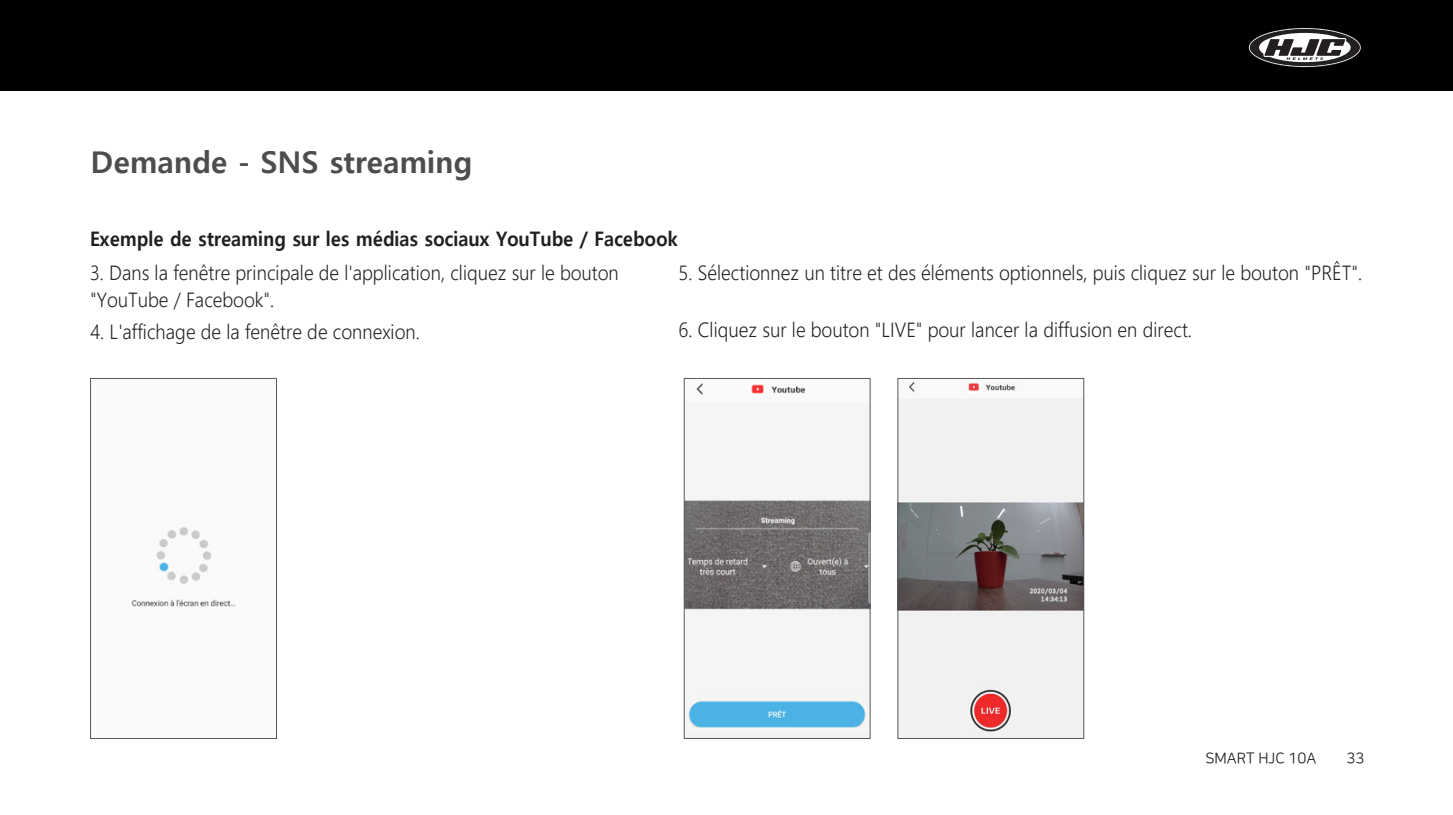
<style>
.page{position:relative;width:1453px;height:815px;background:#fff}
.page>*{position:absolute;margin:0;border:0;box-sizing:border-box;transform-origin:0 0}
.t1{font:700 30px "Malgun Gothic";color:#4d4d4f}
.t2{font:300 20px/27.5px "Malgun Gothic";color:#231f20;scale:.92 1}
.t3{font:700 20px "Malgun Gothic";color:#231f20;scale:.92 1}
.t4{font:15px "Nanum Square R";color:#231f20}
</style>
<div class="page">
<div style="left:0;top:0;width:1453px;height:90px;background:#000"></div>
<svg style="left:1249px;top:28px;width:112px;height:39px"></svg>
<img style="left:131px;top:526px;width:105px;height:81px">
<div style="left:90px;top:378px;width:187px;height:361px;border:1px solid #58595b"></div>
<img style="left:686px;top:383px;width:182px;height:354px">
<div style="left:684px;top:378px;width:186px;height:361px;border:1px solid #58595b"></div>
<img style="left:899px;top:381px;width:183px;height:356px">
<div style="left:897px;top:378px;width:187px;height:361px;border:1px solid #58595b"></div>
<h1 class="t1" style="left:91px;top:145px;width:383px">Demande - SNS streaming</h1>
<p class="t3" style="left:90px;top:227px;width:640px">Exemple de streaming sur les médias sociaux YouTube / Facebook</p>
<p class="t2" style="left:90px;top:259px;width:576px">3. Dans la fenêtre principale de l'application, cliquez sur le bouton "YouTube / Facebook".</p>
<p class="t2" style="left:90px;top:318px;width:360px">4. L'affichage de la fenêtre de connexion.</p>
<p class="t2" style="left:679px;top:259px;width:745px">5. Sélectionnez un titre et des éléments optionnels, puis cliquez sur le bouton "PRÊT".</p>
<p class="t2" style="left:679px;top:317px;width:560px">6. Cliquez sur le bouton "LIVE" pour lancer la diffusion en direct.</p>
<p class="t4" style="left:1205px;top:750px;width:113px">SMART HJC 10A</p>
<p class="t4" style="left:1346px;top:751px;width:20px">33</p>
</div>
